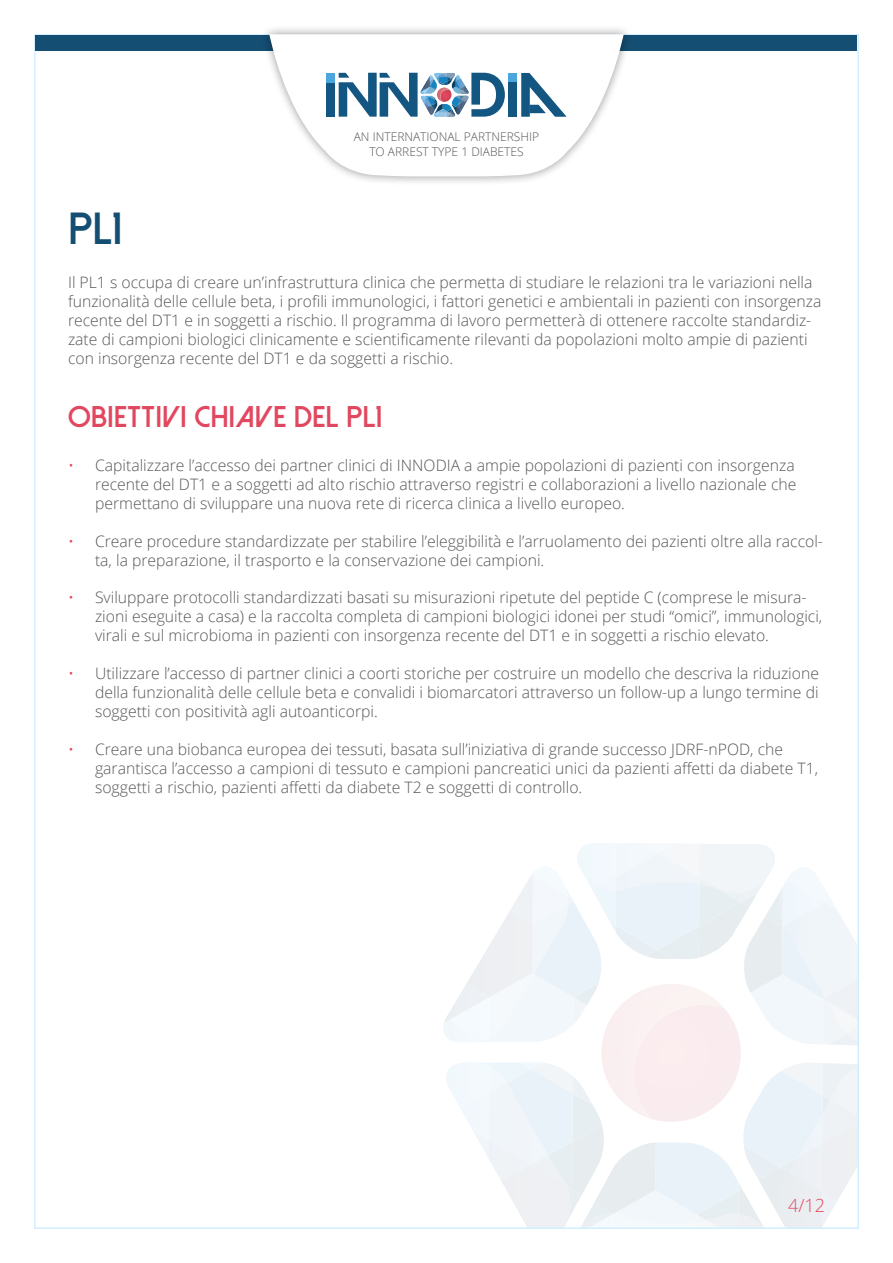
<style>
.page{position:relative;width:893px;height:1263px;background:#fff}
.page>*{position:absolute;margin:0;border:0;box-sizing:border-box;transform-origin:0 0}
.t1{font:800 45px "Dolce Vita";color:#144e73}
.t2{font:800 30px "Dolce Vita";color:#e14860}
.t3{font:300 18px "Open Sans";color:#e14860}
.t4{font:300 15.75px/18.9px "Open Sans";color:#575656}
.t5{font:300 12px/14.4px "Open Sans";color:#575656;text-align:center}
.s1{color:#e14860}
</style>
<div class="page">
<svg style="left:443px;top:843px;width:413px;height:383px"></svg>
<img style="left:601px;top:984px;width:123px;height:135px">
<div style="left:36px;top:35px;width:821px;height:16px;background:#144e73"></div>
<div style="left:260px;top:25px;width:372px;height:161px;background:#000;opacity:.4"></div>
<svg style="left:269px;top:34px;width:355px;height:143px"></svg>
<div style="left:326px;top:82px;width:9px;height:35px;background:#135681"></div>
<div style="left:326px;top:73px;width:9px;height:9px;background:#4aa6dd"></div>
<div style="left:509px;top:73px;width:8px;height:9px;background:#4aa6dd"></div>
<div style="left:509px;top:82px;width:8px;height:35px;background:#135681"></div>
<svg style="left:521px;top:73px;width:46px;height:44px"></svg>
<svg style="left:339px;top:73px;width:166px;height:44px"></svg>
<h1 class="t1" style="left:68px;top:206px;width:55px">PL1</h1>
<p class="t5" style="left:354px;top:130px;width:187px">AN INTERNATIONAL PARTNERSHIP<br>TO ARREST TYPE 1 DIABETES</p>
<p class="t4" style="left:68px;top:272px;width:755px">Il PL1 s occupa di creare un’infrastruttura clinica che permetta di studiare le relazioni tra le variazioni nella funzionalità delle cellule beta, i profili immunologici, i fattori genetici e ambientali in pazienti con insorgenza recente del DT1 e in soggetti a rischio. Il programma di lavoro permetterà di ottenere raccolte standardiz&shy;zate di campioni biologici clinicamente e scientificamente rilevanti da popolazioni molto ampie di pazienti con insorgenza recente del DT1 e da soggetti a rischio.</p>
<h2 class="t2" style="left:68px;top:402px;width:315px">OBIETTIVI CHIAVE DEL PL1</h2>
<p class="t4" style="left:95px;top:456px;width:703px;text-align:justify;text-indent:-27px"><span class="s1">•</span> Capitalizzare l’accesso dei partner clinici di INNODIA a ampie popolazioni di pazienti con insorgenza recente del DT1 e a soggetti ad alto rischio attraverso registri e collaborazioni a livello nazionale che permettano di sviluppare una nuova rete di ricerca clinica a livello europeo.</p>
<p class="t4" style="left:95px;top:531px;width:729px;text-indent:-27px"><span class="s1">•</span> Creare procedure standardizzate per stabilire l’eleggibilità e l’arruolamento dei pazienti oltre alla raccol&shy;ta, la preparazione, il trasporto e la conservazione dei campioni.</p>
<p class="t4" style="left:95px;top:588px;width:729px;text-indent:-27px"><span class="s1">•</span> Sviluppare protocolli standardizzati basati su misurazioni ripetute del peptide C (comprese le misura&shy;zioni eseguite a casa) e la raccolta completa di campioni biologici idonei per studi “omici”, immunologici, virali e sul microbioma in pazienti con insorgenza recente del DT1 e in soggetti a rischio elevato.</p>
<p class="t4" style="left:95px;top:663px;width:725px;text-align:justify;text-indent:-27px"><span class="s1">•</span> Utilizzare l’accesso di partner clinici a coorti storiche per costruire un modello che descriva la riduzione della funzionalità delle cellule beta e convalidi i biomarcatori attraverso un follow-up a lungo termine di soggetti con positività agli autoanticorpi.</p>
<p class="t4" style="left:95px;top:739px;width:725px;text-indent:-27px"><span class="s1">•</span> Creare una biobanca europea dei tessuti, basata sull’iniziativa di grande successo JDRF-nPOD, che garantisca l’accesso a campioni di tessuto e campioni pancreatici unici da pazienti affetti da diabete T1, soggetti a rischio, pazienti affetti da diabete T2 e soggetti di controllo.</p>
<p class="t3" style="left:788px;top:1193px;width:38px">4/12</p>
</div>
